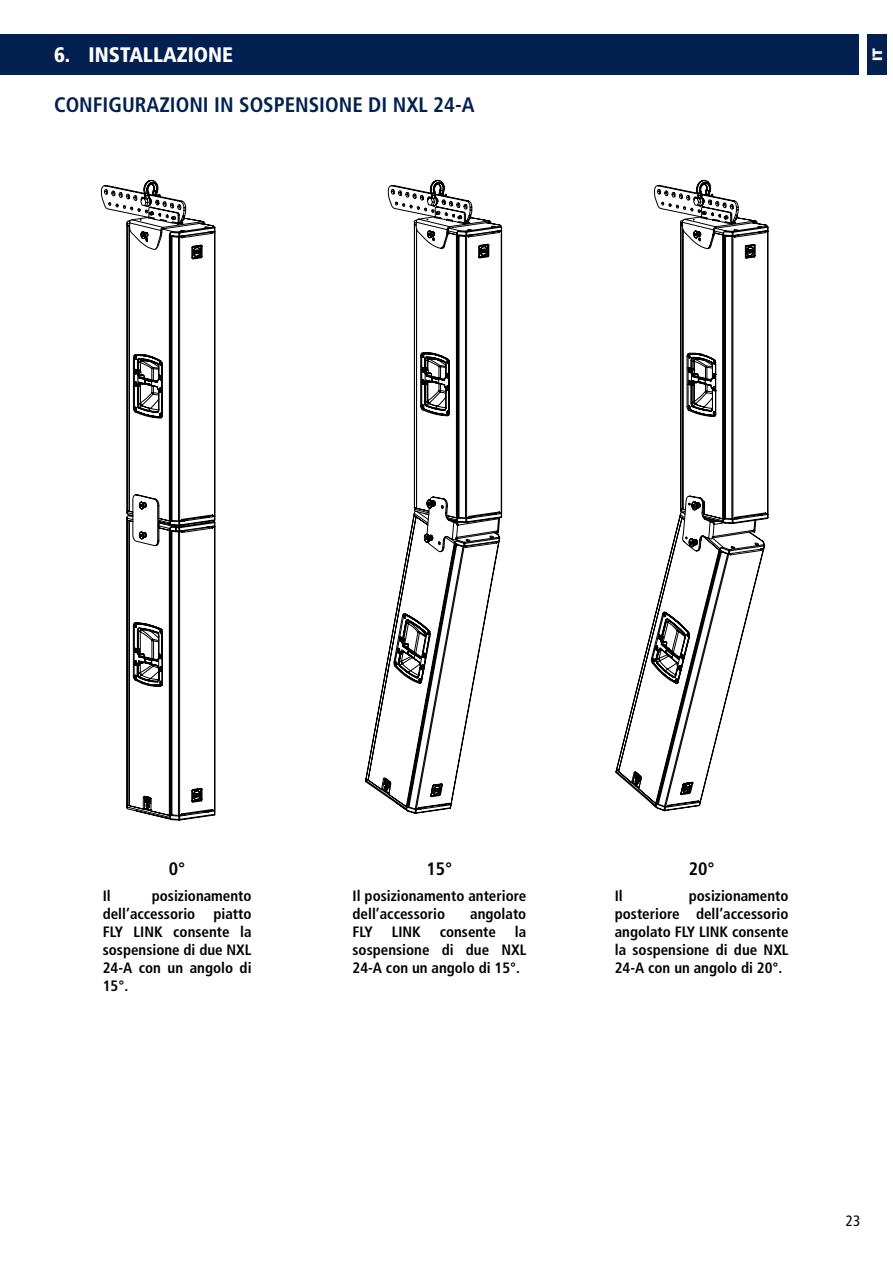
<style>
.page{position:relative;width:893px;height:1263px;background:#fff}
.page>*{position:absolute;margin:0;border:0;box-sizing:border-box;transform-origin:0 0}
.t1{font:700 condensed 21px "Frutiger LT Std";color:#022050}
.t2{font:900 condensed 21px "Frutiger LT Std";color:#fff}
.t3{font:700 condensed 18px "Frutiger LT Std";color:#000}
.t4{font:700 condensed 15px/18px "Frutiger LT Std";color:#000;text-align:justify}
.t5{font:condensed 15px "Frutiger LT Std";color:#000}
.t6{font:900 13.5px "Gotham";color:#fff}
</style>
<div class="page">
<div style="left:867px;top:34px;width:20px;height:41px;background:#022050"></div>
<div style="left:0;top:34px;width:859px;height:41px;background:#022050"></div>
<svg style="left:615px;top:706px;width:78px;height:106px"></svg>
<svg style="left:632px;top:180px;width:137px;height:627px"></svg>
<svg style="left:365px;top:688px;width:17px;height:106px"></svg>
<svg style="left:382px;top:180px;width:121px;height:634px"></svg>
<svg style="left:126px;top:533px;width:90px;height:288px"></svg>
<svg style="left:101px;top:180px;width:115px;height:353px"></svg>
<h1 class="t2" style="left:54px;top:42px;width:181px">6. INSTALLAZIONE</h1>
<p class="t6" style="left:868px;top:61px;width:15px;rotate:-90deg">IT</p>
<h1 class="t1" style="left:54px;top:92px;width:422px">CONFIGURAZIONI IN SOSPENSIONE DI NXL 24-A</h1>
<p class="t3" style="left:169px;top:858px;width:18px">0°</p>
<p class="t4" style="left:103px;top:887px;width:10px">Il</p>
<p class="t4" style="left:103px;top:887px;width:150px;text-indent:49px">posizionamento dell’accessorio piatto FLY LINK consente la sospensione di due NXL 24-A con un angolo di 15°.</p>
<p class="t3" style="left:426px;top:858px;width:27px">15°</p>
<p class="t4" style="left:353px;top:887px;width:175px">Il posizionamento anteriore dell’accessorio</p>
<p class="t4" style="left:470px;top:905px;width:58px">angolato</p>
<p class="t4" style="left:353px;top:923px;width:175px;text-indent:162px">la sospensione di due NXL 24-A con un angolo di 15°.</p>
<p class="t4" style="left:353px;top:923px;width:22px">FLY</p>
<p class="t4" style="left:392px;top:923px;width:31px">LINK</p>
<p class="t4" style="left:440px;top:923px;width:58px">consente</p>
<p class="t3" style="left:689px;top:858px;width:27px">20°</p>
<p class="t4" style="left:615px;top:887px;width:10px">Il</p>
<p class="t4" style="left:615px;top:887px;width:175px;text-indent:74px">posizionamento posteriore dell’accessorio angolato FLY LINK consente la sospensione di due NXL 24-A con un angolo di 20°.</p>
<p class="t5" style="left:846px;top:1211px;width:16px">23</p>
</div>
